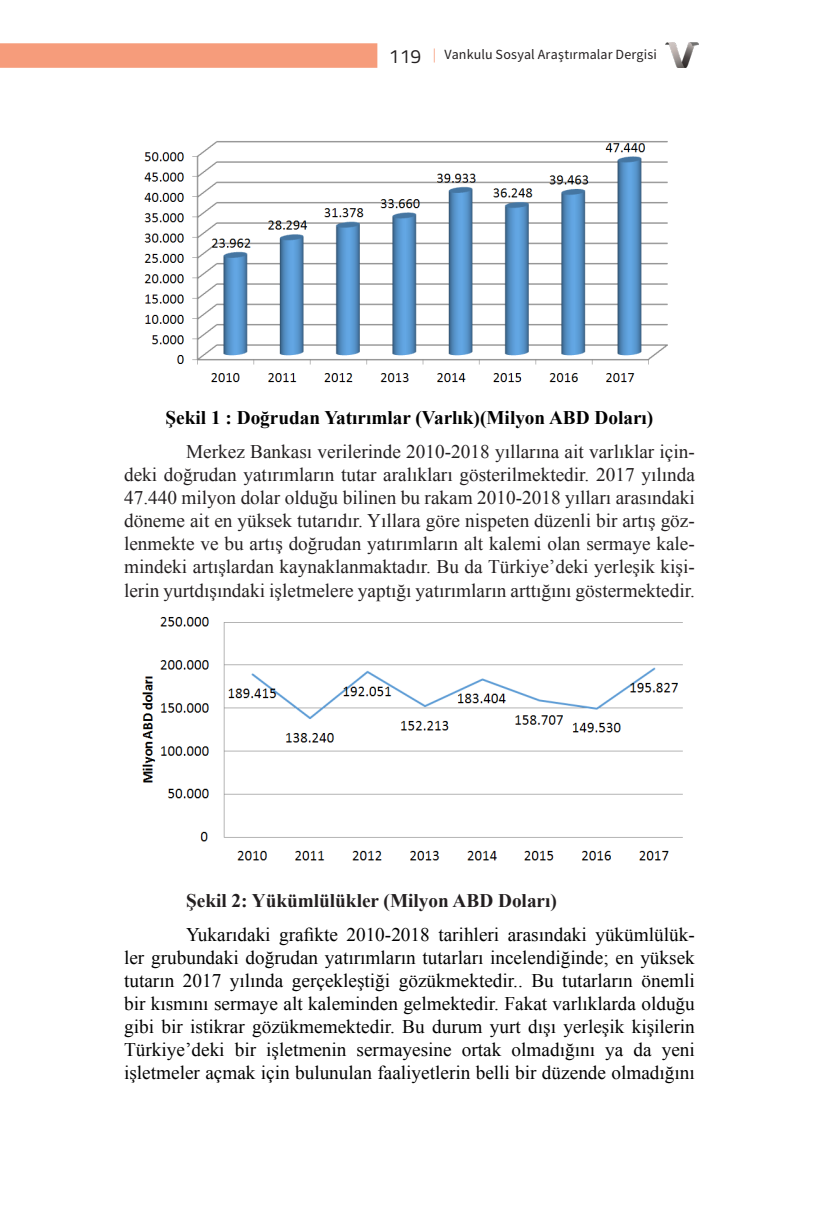
<style>
.page{position:relative;width:819px;height:1216px;background:#fff}
.page>*{position:absolute;margin:0;border:0;box-sizing:border-box;transform-origin:0 0}
.t1{font:19.25px/23.1px "Times New Roman";color:#231f20;text-align:justify}
.t2{font:19.25px/23.1px "Times New Roman";color:#000;text-align:justify}
.t3{font:700 19.25px "Times New Roman";color:#000}
.t4{font:700 19.25px "Times New Roman";color:#231f20}
.t5{font:14px "Source Sans Pro";letter-spacing:.01em;color:#231f20}
.s1{font-family:"Titillium Web";font-size:19.25px}
.s2{color:#f69c7b}
</style>
<div class="page">
<div style="left:0;top:43px;width:377px;height:25px;background:#f69c7b"></div>
<img style="left:665px;top:43px;width:33px;height:25px">
<img style="left:144px;top:141px;width:524px;height:242px">
<img style="left:142px;top:617px;width:541px;height:244px">
<p class="t5" style="left:389px;top:45px;width:269px"><span class="s1">119</span> <span class="s2">|</span> Vankulu Sosyal Araştırmalar Dergisi</p>
<p class="t3" style="left:166px;top:404px;width:489px">Şekil 1 : Doğrudan Yatırımlar (Varlık)(Milyon ABD Doları)</p>
<p class="t1" style="left:124px;top:439px;width:572px;text-indent:62px">Merkez Bankası verilerinde 2010-2018 yıllarına ait varlıklar için&shy;deki doğrudan yatırımların tutar aralıkları gösterilmektedir. 2017 yılında 47.440 milyon dolar olduğu bilinen bu rakam 2010-2018 yılları arasındaki döneme ait en yüksek tutarıdır. Yıllara göre nispeten düzenli bir artış göz&shy;lenmekte ve bu artış doğrudan yatırımların alt kalemi olan sermaye kale&shy;mindeki artışlardan kaynaklanmaktadır. Bu da Türkiye’deki yerleşik kişi&shy;lerin yurtdışındaki işletmelere yaptığı yatırımların arttığını göstermektedir.</p>
<p class="t4" style="left:186px;top:887px;width:372px">Şekil 2: Yükümlülükler (Milyon ABD Doları)</p>
<p class="t2" style="left:124px;top:922px;width:572px;text-indent:62px">Yukarıdaki grafikte 2010-2018 tarihleri arasındaki yükümlülük&shy;ler grubundaki doğrudan yatırımların tutarları incelendiğinde; en yüksek tutarın 2017 yılında gerçekleştiği gözükmektedir.. Bu tutarların önemli bir kısmını sermaye alt kaleminden gelmektedir. Fakat varlıklarda olduğu gibi bir istikrar gözükmemektedir. Bu durum yurt dışı yerleşik kişilerin Türkiye’deki bir işletmenin sermayesine ortak olmadığını ya da yeni işletmeler açmak için bulunulan faaliyetlerin belli bir düzende olmadığını</p>
</div>
